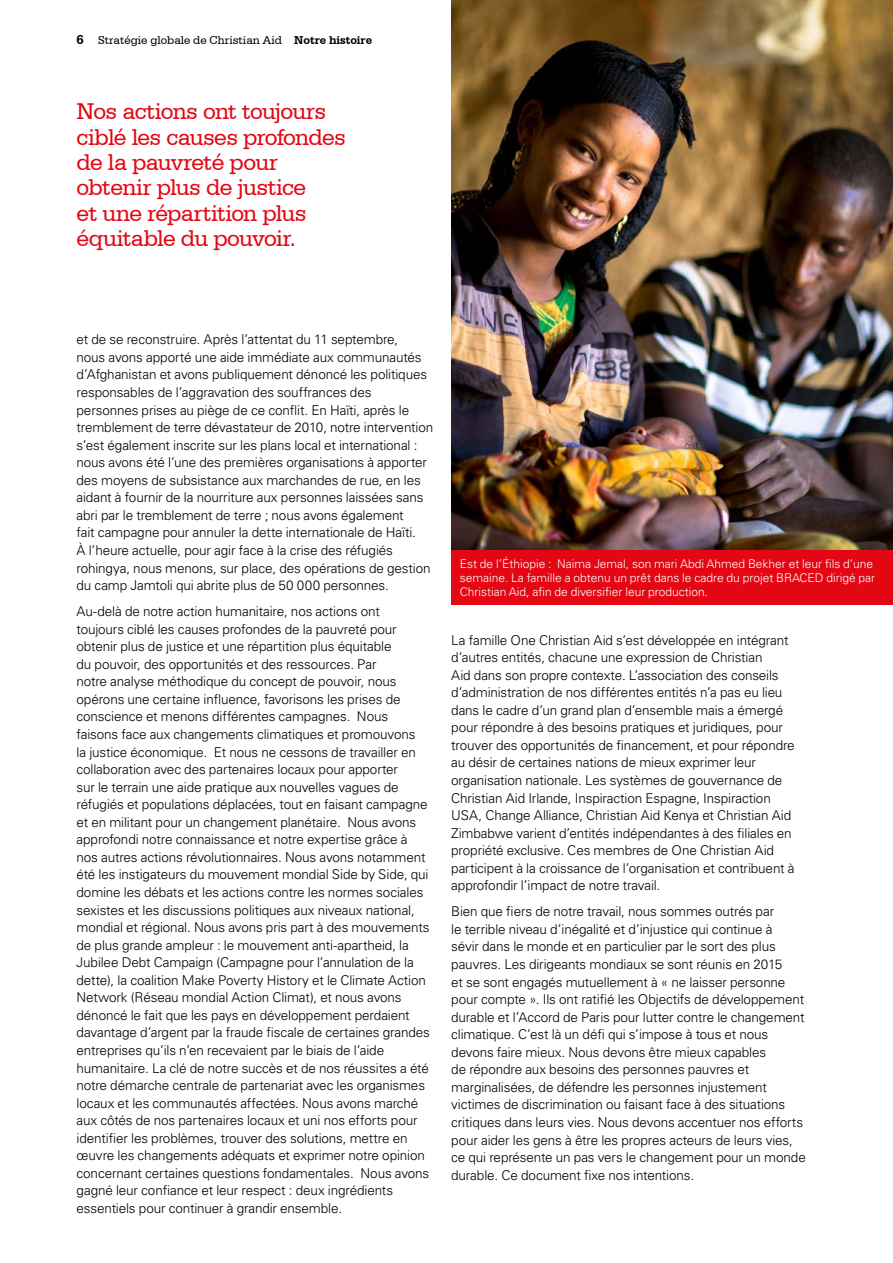
<style>
.page{position:relative;width:893px;height:1263px;background:#fff}
.page>*{position:absolute;margin:0;border:0;box-sizing:border-box;transform-origin:0 0}
.t1{font:24px/25.5px "Serifa BT";letter-spacing:-.03em;color:#e30613}
.t2{font:300 13.5px/17.5px "Univers CA";letter-spacing:-.01em;color:#000}
.t3{font:300 12px/14.4px "Univers CA";color:#fff}
.t4{font:12px "Serifa BT";color:#000}
.s1{font-weight:700;font-size:13.5px}
.s2{font-weight:700}
</style>
<div class="page">
<img style="left:451px;top:0;width:442px;height:550px">
<div style="left:451px;top:550px;width:442px;height:55px;background:#e30613"></div>
<p class="t4" style="left:77px;top:33px;width:297px"><span class="s1">6</span> Stratégie globale de Christian Aid <span class="s2">Notre histoire</span></p>
<h1 class="t1" style="left:77px;top:98px;width:271px">Nos actions ont toujours ciblé les causes profondes de la pauvreté pour obtenir plus de justice<br>et une répartition plus équitable du pouvoir.</h1>
<p class="t2" style="left:77px;top:331px;width:358px">et de se reconstruire. Après l’attentat du 11 septembre,<br>nous avons apporté une aide immédiate aux communautés d’Afghanistan et avons publiquement dénoncé les politiques responsables de l’aggravation des souffrances des personnes prises au piège de ce conflit. En Haïti, après le tremblement de terre dévastateur de 2010, notre intervention s’est également inscrite sur les plans local et international : nous avons été l’une des premières organisations à apporter des moyens de subsistance aux marchandes de rue, en les aidant à fournir de la nourriture aux personnes laissées sans abri par le tremblement de terre ; nous avons également<br>fait campagne pour annuler la dette internationale de Haïti.<br>À l’heure actuelle, pour agir face à la crise des réfugiés rohingya, nous menons, sur place, des opérations de gestion du camp Jamtoli qui abrite plus de 50 000 personnes.</p>
<p class="t2" style="left:77px;top:603px;width:355px">Au-delà de notre action humanitaire, nos actions ont toujours ciblé les causes profondes de la pauvreté pour obtenir plus de justice et une répartition plus équitable<br>du pouvoir, des opportunités et des ressources. Par<br>notre analyse méthodique du concept de pouvoir, nous opérons une certaine influence, favorisons les prises de conscience et menons différentes campagnes. Nous faisons face aux changements climatiques et promouvons<br>la justice économique. Et nous ne cessons de travailler en collaboration avec des partenaires locaux pour apporter<br>sur le terrain une aide pratique aux nouvelles vagues de réfugiés et populations déplacées, tout en faisant campagne et en militant pour un changement planétaire. Nous avons approfondi notre connaissance et notre expertise grâce à nos autres actions révolutionnaires. Nous avons notamment été les instigateurs du mouvement mondial Side by Side, qui domine les débats et les actions contre les normes sociales sexistes et les discussions politiques aux niveaux national, mondial et régional. Nous avons pris part à des mouvements de plus grande ampleur : le mouvement anti-apartheid, la Jubilee Debt Campaign (Campagne pour l’annulation de la dette), la coalition Make Poverty History et le Climate Action Network (Réseau mondial Action Climat), et nous avons dénoncé le fait que les pays en développement perdaient davantage d’argent par la fraude fiscale de certaines grandes entreprises qu’ils n’en recevaient par le biais de l’aide humanitaire. La clé de notre succès et de nos réussites a été notre démarche centrale de partenariat avec les organismes locaux et les communautés affectées. Nous avons marché aux côtés de nos partenaires locaux et uni nos efforts pour identifier les problèmes, trouver des solutions, mettre en œuvre les changements adéquats et exprimer notre opinion concernant certaines questions fondamentales. Nous avons gagné leur confiance et leur respect : deux ingrédients essentiels pour continuer à grandir ensemble.</p>
<p class="t3" style="left:460px;top:556px;width:417px">Est de l’Éthiopie : Naima Jemal, son mari Abdi Ahmed Bekher et leur fils d’une semaine. La famille a obtenu un prêt dans le cadre du projet BRACED dirigé par<br>Christian Aid, afin de diversifier leur production.</p>
<p class="t2" style="left:451px;top:631px;width:345px">La famille One Christian Aid s’est développée en intégrant d’autres entités, chacune une expression de Christian<br>Aid dans son propre contexte. L’association des conseils d’administration de nos différentes entités n’a pas eu lieu dans le cadre d’un grand plan d’ensemble mais a émergé pour répondre à des besoins pratiques et juridiques, pour trouver des opportunités de financement, et pour répondre au désir de certaines nations de mieux exprimer leur organisation nationale. Les systèmes de gouvernance de Christian Aid Irlande, Inspiraction Espagne, Inspiraction USA, Change Alliance, Christian Aid Kenya et Christian Aid Zimbabwe varient d’entités indépendantes à des filiales en propriété exclusive. Ces membres de One Christian Aid participent à la croissance de l’organisation et contribuent à approfondir l’impact de notre travail.</p>
<p class="t2" style="left:451px;top:903px;width:356px">Bien que fiers de notre travail, nous sommes outrés par<br>le terrible niveau d’inégalité et d’injustice qui continue à<br>sévir dans le monde et en particulier par le sort des plus pauvres. Les dirigeants mondiaux se sont réunis en 2015<br>et se sont engagés mutuellement à « ne laisser personne pour compte ». Ils ont ratifié les Objectifs de développement durable et l’Accord de Paris pour lutter contre le changement climatique. C’est là un défi qui s’impose à tous et nous devons faire mieux. Nous devons être mieux capables<br>de répondre aux besoins des personnes pauvres et marginalisées, de défendre les personnes injustement victimes de discrimination ou faisant face à des situations critiques dans leurs vies. Nous devons accentuer nos efforts pour aider les gens à être les propres acteurs de leurs vies, ce qui représente un pas vers le changement pour un monde durable. Ce document fixe nos intentions.</p>
</div>
